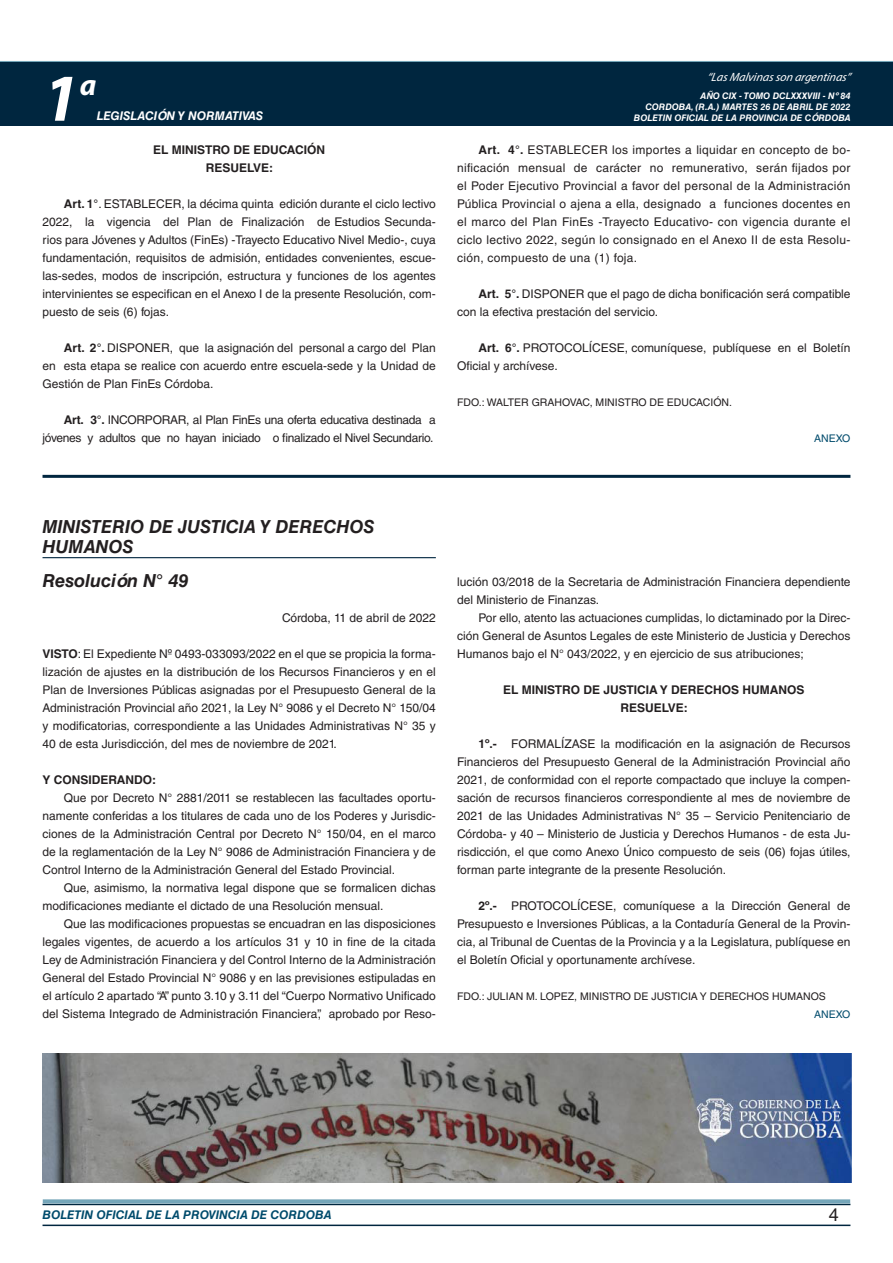
<style>
.page{position:relative;width:893px;height:1263px;background:#fff}
.page>*{position:absolute;margin:0;border:0;box-sizing:border-box;transform-origin:0 0}
.t1{font:italic 700 67.5px "Myriad Pro";color:#fff}
.t2{font:italic 700 30px "Myriad Pro";color:#fff}
.NOMBRE_DE_MINISTERIO{font:italic 700 18px/19.5px "Helvetica LT Std";color:#231f20}
.t3{font:18px "Helvetica LT Std";color:#231f20}
.TEXTO_BASE{font:12px/18px "Helvetica LT Std";color:#231f20;text-align:justify}
.TEXTO_BASE-2{font:12px/18px "Helvetica LT Std";letter-spacing:-.025em;color:#231f20;text-align:right}
.RESUELVE{font:700 12px "Helvetica LT Std";color:#231f20}
.t4{font:italic 700 12px "Helvetica LT Std";color:#004b6c}
.t5{font:italic 12px "Myriad Pro";color:#fff}
.FECHA{font:12px "Helvetica LT Std";color:#231f20}
.t6{font:italic 700 12px "Helvetica LT Std";color:#fff}
.TEXTO_BASE-3{font:700 12px "Helvetica LT Std";color:#231f20}
.FIRMA{font:10.5px "Helvetica LT Std";color:#231f20}
.ANEXO{font:10.5px "Helvetica LT Std";color:#004b6c}
.t7{font:italic 700 9px/10.8px "Helvetica LT Std";color:#fff;text-align:right}
.s1{font-weight:700}
</style>
<div class="page">
<div style="left:0;top:61px;width:893px;height:6px;background:#73a5b8"></div>
<div style="left:0;top:62px;width:893px;height:64px;background:#00263f"></div>
<hr style="left:43px;top:1224px;width:807px;height:2px;background:#00263f">
<div style="left:42px;top:1198px;width:809px;height:8px;background:#fff;opacity:.75"></div>
<hr style="left:43px;top:475px;width:807px;height:3px;background:#00263f">
<hr style="left:43px;top:557px;width:393px;height:1px;background:#00263f">
<img style="left:43px;top:1054px;width:808px;height:129px">
<h1 class="t1" style="left:43px;top:54px;width:38px">1</h1>
<h2 class="t2" style="left:80px;top:66px;width:18px">a</h2>
<p class="t6" style="left:97px;top:109px;width:168px">LEGISLACIÓN Y NORMATIVAS</p>
<p class="RESUELVE" style="left:153px;top:142px;width:173px">EL MINISTRO DE EDUCACIÓN</p>
<p class="RESUELVE" style="left:206px;top:160px;width:69px">RESUELVE:</p>
<p class="TEXTO_BASE" style="left:43px;top:195px;width:395px;text-indent:21px"><span class="s1">Art. 1°</span>. ESTABLECER, la décima quinta edición durante el ciclo lectivo 2022, la vigencia del Plan de Finalización de Estudios Secunda&shy;rios para Jóvenes y Adultos (FinEs) -Trayecto Educativo Nivel Medio-, cuya fundamentación, requisitos de admisión, entidades convenientes, escue&shy;las-sedes, modos de inscripción, estructura y funciones de los agentes intervinientes se especifican en el Anexo I de la presente Resolución, com&shy;puesto de seis (6) fojas.</p>
<p class="TEXTO_BASE" style="left:43px;top:339px;width:395px;text-indent:21px"><span class="s1">Art. 2°.</span> DISPONER, que la asignación del personal a cargo del Plan en esta etapa se realice con acuerdo entre escuela-sede y la Unidad de Gestión de Plan FinEs Córdoba.</p>
<p class="TEXTO_BASE-2" style="left:43px;top:411px;width:395px"><span class="s1">Art. 3°.</span> INCORPORAR, al Plan FinEs una oferta educativa destinada a jóvenes y adultos que no hayan iniciado o finalizado el Nivel Secundario.</p>
<p class="t5" style="left:707px;top:70px;width:145px">“LasMalvinasson argentinas”</p>
<p class="t7" style="left:634px;top:91px;width:218px">AÑO CIX - TOMO DCLXXXVIII - Nº 84<br>CORDOBA, (R.A.) MARTES 26 DE ABRIL DE 2022<br>BOLETIN OFICIAL DE LA PROVINCIA DE CÓRDOBA</p>
<p class="TEXTO_BASE" style="left:457px;top:141px;width:395px;text-indent:21px"><span class="s1">Art. 4°.</span> ESTABLECER los importes a liquidar en concepto de bo&shy;nificación mensual de carácter no remunerativo, serán fijados por el Poder Ejecutivo Provincial a favor del personal de la Administración Pública Provincial o ajena a ella, designado a funciones docentes en el marco del Plan FinEs -Trayecto Educativo- con vigencia durante el ciclo lectivo 2022, según lo consignado en el Anexo II de esta Resolu&shy;ción, compuesto de una (1) foja.</p>
<p class="TEXTO_BASE" style="left:457px;top:285px;width:395px;text-indent:21px"><span class="s1">Art. 5°.</span> DISPONER que el pago de dicha bonificación será compatible con la efectiva prestación del servicio.</p>
<p class="TEXTO_BASE" style="left:457px;top:339px;width:395px;text-indent:21px"><span class="s1">Art. 6°.</span> PROTOCOLÍCESE, comuníquese, publíquese en el Boletín<br>Oficial y archívese.</p>
<p class="FIRMA" style="left:457px;top:396px;width:277px">FDO.: WALTER GRAHOVAC, MINISTRO DE EDUCACIÓN.</p>
<p class="ANEXO" style="left:814px;top:432px;width:38px">ANEXO</p>
<p class="NOMBRE_DE_MINISTERIO" style="left:43px;top:517px;width:333px">MINISTERIO DE JUSTICIA Y DERECHOS<br>HUMANOS</p>
<p class="NOMBRE_DE_MINISTERIO" style="left:43px;top:571px;width:147px">Resolución N° 49</p>
<p class="FECHA" style="left:282px;top:611px;width:155px">Córdoba, 11 de abril de 2022</p>
<p class="TEXTO_BASE" style="left:43px;top:645px;width:395px"><span class="s1">VISTO</span>: El Expediente Nº 0493-033093/2022 en el que se propicia la forma&shy;lización de ajustes en la distribución de los Recursos Financieros y en el Plan de Inversiones Públicas asignadas por el Presupuesto General de la Administración Provincial año 2021, la Ley N° 9086 y el Decreto N° 150/04 y modificatorias, correspondiente a las Unidades Administrativas N° 35 y 40 de esta Jurisdicción, del mes de noviembre de 2021.</p>
<p class="TEXTO_BASE-3" style="left:43px;top:772px;width:115px">Y CONSIDERANDO:</p>
<p class="TEXTO_BASE" style="left:43px;top:789px;width:395px;text-indent:21px">Que por Decreto N° 2881/2011 se restablecen las facultades oportu&shy;namente conferidas a los titulares de cada uno de los Poderes y Jurisdic&shy;ciones de la Administración Central por Decreto N° 150/04, en el marco de la reglamentación de la Ley N° 9086 de Administración Financiera y de Control Interno de la Administración General del Estado Provincial.</p>
<p class="TEXTO_BASE" style="left:43px;top:879px;width:395px;text-indent:21px">Que, asimismo, la normativa legal dispone que se formalicen dichas modificaciones mediante el dictado de una Resolución mensual.</p>
<p class="TEXTO_BASE" style="left:43px;top:915px;width:395px;text-indent:21px">Que las modificaciones propuestas se encuadran en las disposiciones legales vigentes, de acuerdo a los artículos 31 y 10 in fine de la citada Ley de Administración Financiera y del Control Interno de la Administración General del Estado Provincial N° 9086 y en las previsiones estipuladas en el artículo 2 apartado “A” punto 3.10 y 3.11 del “Cuerpo Normativo Unificado del Sistema Integrado de Administración Financiera”, aprobado por Reso-</p>
<p class="TEXTO_BASE" style="left:457px;top:573px;width:395px">lución 03/2018 de la Secretaria de Administración Financiera dependiente del Ministerio de Finanzas.</p>
<p class="TEXTO_BASE" style="left:457px;top:609px;width:395px;text-indent:21px">Por ello, atento las actuaciones cumplidas, lo dictaminado por la Direc&shy;ción General de Asuntos Legales de este Ministerio de Justicia y Derechos Humanos bajo el N° 043/2022, y en ejercicio de sus atribuciones;</p>
<p class="RESUELVE" style="left:503px;top:682px;width:303px">EL MINISTRO DE JUSTICIA Y DERECHOS HUMANOS</p>
<p class="RESUELVE" style="left:620px;top:700px;width:69px">RESUELVE:</p>
<p class="TEXTO_BASE" style="left:457px;top:735px;width:395px;text-indent:21px"><span class="s1">1º.-</span> FORMALÍZASE la modificación en la asignación de Recursos Financieros del Presupuesto General de la Administración Provincial año 2021, de conformidad con el reporte compactado que incluye la compen&shy;sación de recursos financieros correspondiente al mes de noviembre de 2021 de las Unidades Administrativas N° 35 – Servicio Penitenciario de Córdoba- y 40 – Ministerio de Justicia y Derechos Humanos - de esta Ju&shy;risdicción, el que como Anexo Único compuesto de seis (06) fojas útiles, forman parte integrante de la presente Resolución.</p>
<p class="TEXTO_BASE" style="left:457px;top:897px;width:395px;text-indent:21px"><span class="s1">2º.-</span> PROTOCOLÍCESE, comuníquese a la Dirección General de Presupuesto e Inversiones Públicas, a la Contaduría General de la Provin&shy;cia, al Tribunal de Cuentas de la Provincia y a la Legislatura, publíquese en el Boletín Oficial y oportunamente archívese.</p>
<p class="FIRMA" style="left:457px;top:990px;width:370px">FDO.: JULIAN M. LOPEZ, MINISTRO DE JUSTICIA Y DERECHOS HUMANOS</p>
<p class="ANEXO" style="left:814px;top:1008px;width:38px">ANEXO</p>
<p class="t4" style="left:43px;top:1208px;width:290px">BOLETIN OFICIAL DE LA PROVINCIA DE CORDOBA</p>
<h3 class="t3" style="left:829px;top:1204px;width:12px">4</h3>
</div>
